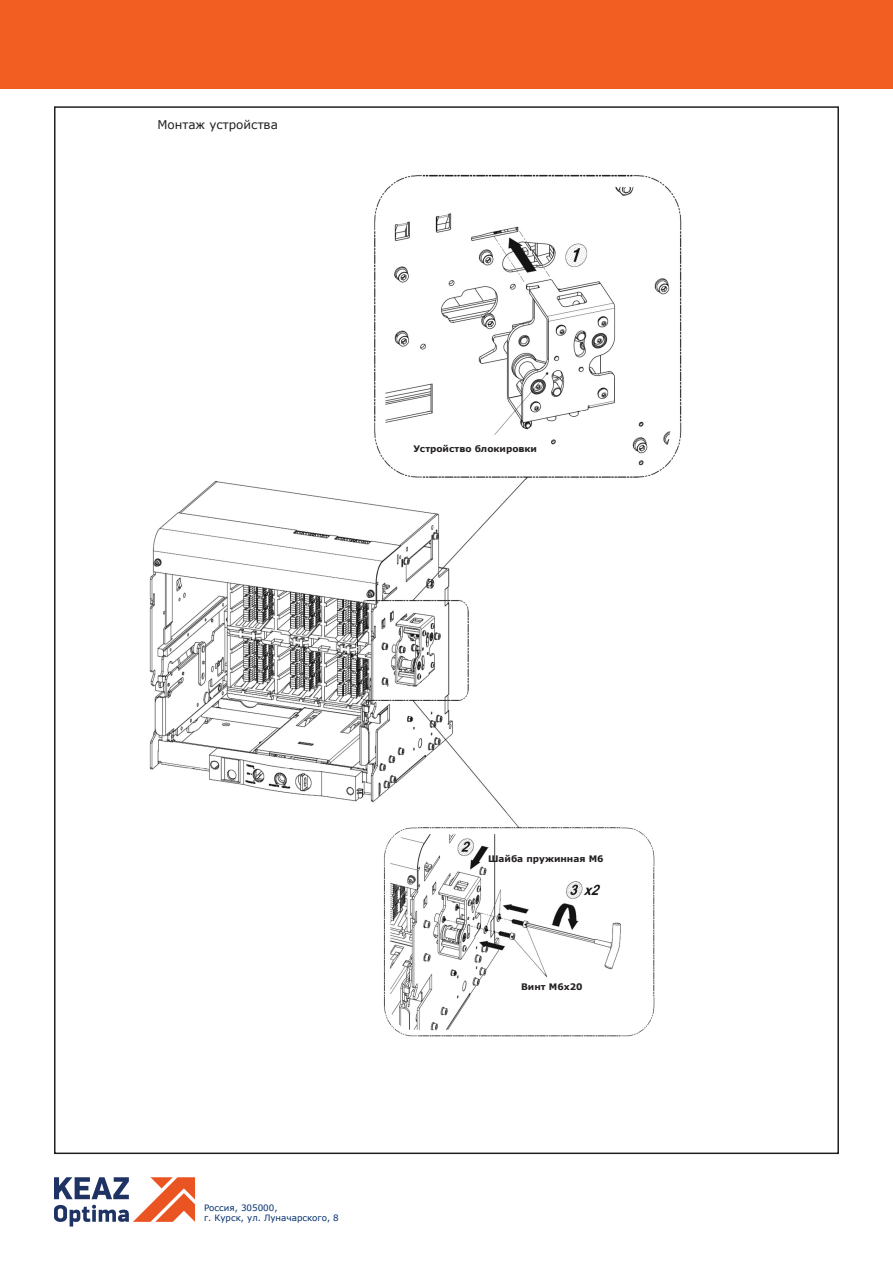
<style>
.page{position:relative;width:893px;height:1276px;background:#fff}
.page>*{position:absolute;margin:0;border:0;box-sizing:border-box;transform-origin:0 0}
.t1{font:12px "Verdana";color:#231f20}
.t2{font:700 9px "Verdana";color:#231f20}
.Обычный{font:8.7px "Verdana";color:#002e6b}
</style>
<div class="page">
<img style="left:54px;top:174px;width:785px;height:981px">
<svg style="left:54px;top:1177px;width:141px;height:49px"></svg>
<div style="left:0;top:0;width:893px;height:89px;background:#f25d21"></div>
<p class="t1" style="left:157px;top:117px;width:122px">Монтаж устройства</p>
<p class="t2" style="left:413px;top:443px;width:125px">Устройство блокировки</p>
<p class="Обычный" style="left:204px;top:1201px;width:75px">Россия, 305000,</p>
<p class="Обычный" style="left:204px;top:1212px;width:136px">г. Курск, ул. Луначарского, 8</p>
<p class="t2" style="left:488px;top:852px;width:117px">Шайба пружинная М6</p>
<p class="t2" style="left:521px;top:980px;width:63px">Винт М6х20</p>
</div>
